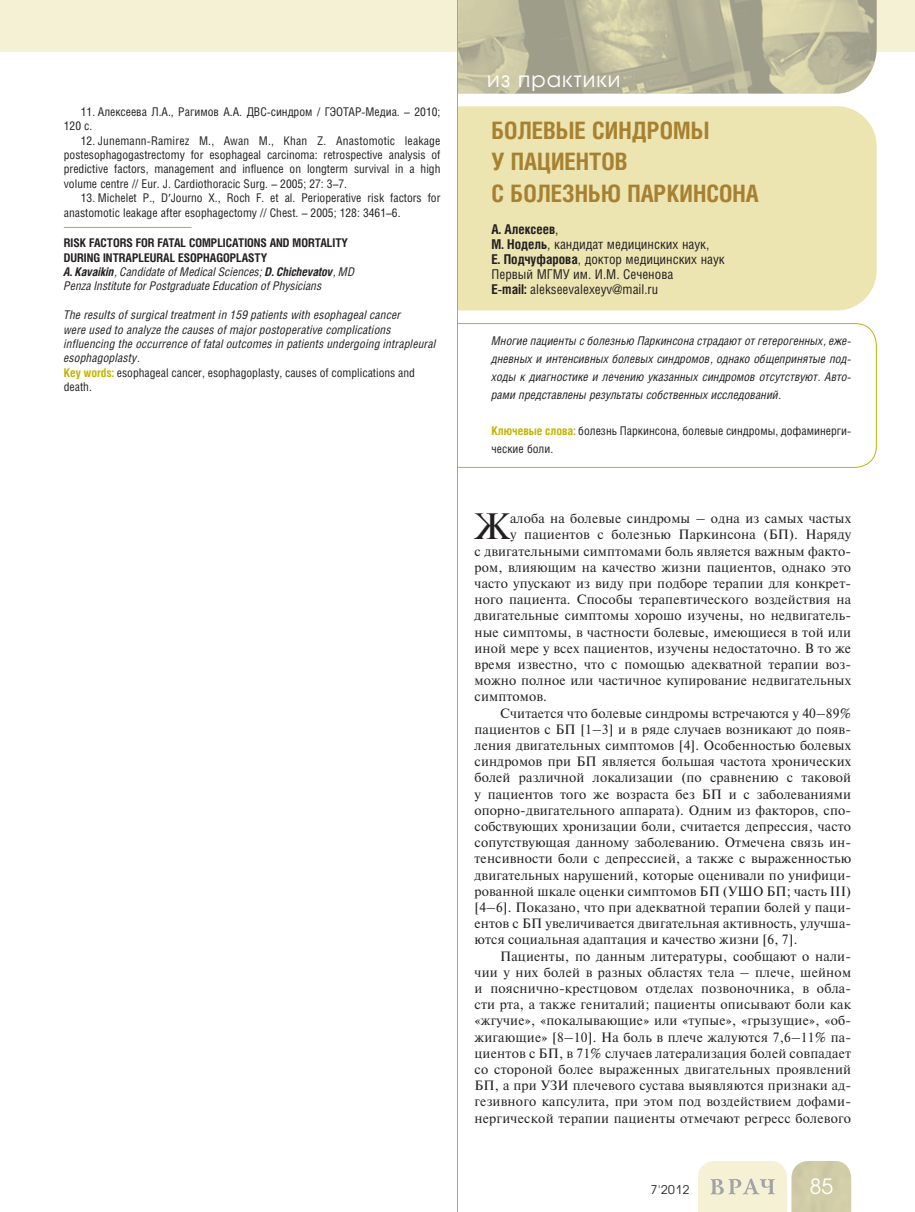
<style>
.page{position:relative;width:915px;height:1212px;background:#fff}
.page>*{position:absolute;margin:0;border:0;box-sizing:border-box;transform-origin:0 0}
.t1{font:36.6px "Newton C";color:#231f20}
.t2{font:700 24px/31.5px "Helios Cond";color:#a78131}
.t3{font:21px "Avant Garde Gothic C";letter-spacing:.05em;color:#fff}
.t4{font:13.5px "Newton C";letter-spacing:.01em;color:#231f20}
.t5{font:13.5px/15px "Helios Cond";color:#231f20}
.t6{font:italic 12px/14.4px "Helios Cond";letter-spacing:.01em;color:#231f20}
.t7{font:12px/14.4px "Helios Cond";color:#231f20}
.t8{font:12px "Avant Garde Gothic C";color:#231f20}
.s1{font-family:"Times New Roman"}
.s2{font-weight:700;font-style:normal}
.s3{font-weight:700}
.s4{font-weight:700;font-style:normal;color:#c1b400}
.s5{font-style:normal}
.s6{font-weight:700;color:#c1b400}
</style>
<div class="page">
<div style="left:0;top:0;width:914px;height:51px;background:#f5f1d5"></div>
<svg style="left:698px;top:1161px;width:152px;height:51px;background:#e3e0c4"></svg>
<hr style="left:64px;top:227px;width:127px;height:1px;background:#c1b400">
<svg style="left:458px;top:0;width:378px;height:94px;background:#bab79a"></svg>
<img style="left:836px;top:0;width:40px;height:94px">
<div style="left:458px;top:106px;width:418px;height:204px;background:#ece5b2"></div>
<svg style="left:458px;top:323px;width:418px;height:145px"></svg>
<hr style="left:457px;top:0;width:1px;height:1212px;background:#c1b400">
<p class="t7" style="left:64px;top:106px;width:378px;text-indent:17px">11. Алексеева Л.А., Рагимов А.А. ДВС-синдром / ГЭОТАР-Медиа. – 2010;<br>120 с.</p>
<p class="t7" style="left:64px;top:134px;width:378px;text-align:justify;text-indent:17px">12. Junemann-Ramirez M., Awan M., Khan Z. Anastomotic leakage postesophagogastrectomy for esophageal carcinoma: retrospective analysis of predictive factors, management and influence on longterm survival in a high volume centre // Eur. J. Cardiothoracic Surg. – 2005; 27: 3–7.</p>
<p class="t7" style="left:64px;top:192px;width:378px;text-indent:17px">13. Michelet P., D<span class="s1">′</span>Journo X., Roch F. et al. Perioperative risk factors for anastomotic leakage after esophagectomy // Chest. – 2005; 128: 3461–6.</p>
<p class="t6" style="left:64px;top:237px;width:292px"><span class="s2">RISK FACTORS FOR FATAL COMPLICATIONS AND MORTALITY DURING INTRAPLEURAL ESOPHAGOPLASTY<br></span><span class="s3">A. Kavaikin</span>, Candidate of Medical Sciences; <span class="s3">D. Chichevatov</span>, MD Penza Institute for Postgraduate Education of Physicians</p>
<p class="t6" style="left:64px;top:309px;width:373px">The results of surgical treatment in 159 patients with esophageal cancer<br>were used to analyze the causes of major postoperative complications influencing the occurrence of fatal outcomes in patients undergoing intrapleural esophagoplasty.<br><span class="s4">Key words:</span> <span class="s5">esophageal cancer, esophagoplasty, causes of complications and death.</span></p>
<h3 class="t3" style="left:487px;top:70px;width:135px">из практики</h3>
<h2 class="t2" style="left:491px;top:117px;width:268px">БОЛЕВЫЕ СИНДРОМЫ<br>У ПАЦИЕНТОВ<br>С БОЛЕЗНЬЮ ПАРКИНСОНА</h2>
<p class="t5" style="left:491px;top:223px;width:234px"><span class="s3">А. Алексеев</span>,<br><span class="s3">М. Нодель</span>, кандидат медицинских наук,<br><span class="s3">Е. Подчуфарова</span>, доктор медицинских наук<br>Первый МГМУ им. И.М. Сеченова<br><span class="s3">E-mail:</span> alekseevalexeyv@mail.ru</p>
<p class="t6" style="left:491px;top:333px;width:361px;line-height:18px;text-align:justify">Многие пациенты с болезнью Паркинсона страдают от гетерогенных, еже&shy;дневных и интенсивных болевых синдромов, однако общепринятые под&shy;ходы к диагностике и лечению указанных синдромов отсутствуют. Авто&shy;рами представлены результаты собственных исследований.</p>
<p class="t7" style="left:491px;top:423px;width:361px;line-height:18px"><span class="s6">Ключевые слова:</span> болезнь Паркинсона, болевые синдромы, дофаминерги&shy;ческие боли.</p>
<h1 class="t1" style="left:474px;top:513px;width:37px">Ж</h1>
<p class="t4" style="left:510px;top:513px;width:342px">алоба на болевые синдромы – одна из самых частых</p>
<p class="t4" style="left:510px;top:530px;width:342px">у пациентов с болезнью Паркинсона (БП). Наряду</p>
<p class="t4" style="left:474px;top:546px;width:378px">с двигательными симптомами боль является важным факто-</p>
<p class="t4" style="left:474px;top:562px;width:378px">ром, влияющим на качество жизни пациентов, однако это</p>
<p class="t4" style="left:474px;top:578px;width:378px">часто упускают из виду при подборе терапии для конкрет-</p>
<p class="t4" style="left:474px;top:594px;width:378px">ного пациента. Способы терапевтического воздействия на</p>
<p class="t4" style="left:474px;top:611px;width:378px">двигательные симптомы хорошо изучены, но недвигатель-</p>
<p class="t4" style="left:474px;top:627px;width:378px">ные симптомы, в частности болевые, имеющиеся в той или</p>
<p class="t4" style="left:474px;top:643px;width:378px">иной мере у всех пациентов, изучены недостаточно. В то же</p>
<p class="t4" style="left:474px;top:659px;width:378px">время известно, что с помощью адекватной терапии воз-</p>
<p class="t4" style="left:474px;top:675px;width:378px">можно полное или частичное купирование недвигательных</p>
<p class="t4" style="left:474px;top:692px;width:74px">симптомов.</p>
<p class="t4" style="left:500px;top:708px;width:352px">Считается что болевые синдромы встречаются у 40–89%</p>
<p class="t4" style="left:474px;top:724px;width:378px">пациентов с БП [1–3] и в ряде случаев возникают до появ-</p>
<p class="t4" style="left:474px;top:740px;width:378px">ления двигательных симптомов [4]. Особенностью болевых</p>
<p class="t4" style="left:474px;top:756px;width:378px">синдромов при БП является большая частота хронических</p>
<p class="t4" style="left:474px;top:773px;width:378px">болей различной локализации (по сравнению с таковой</p>
<p class="t4" style="left:474px;top:789px;width:378px">у пациентов того же возраста без БП и с заболеваниями</p>
<p class="t4" style="left:474px;top:805px;width:378px">опорно-двигательного аппарата). Одним из факторов, спо-</p>
<p class="t4" style="left:474px;top:821px;width:378px">собствующих хронизации боли, считается депрессия, часто</p>
<p class="t4" style="left:474px;top:837px;width:378px">сопутствующая данному заболеванию. Отмечена связь ин-</p>
<p class="t4" style="left:474px;top:854px;width:378px">тенсивности боли с депрессией, а также с выраженностью</p>
<p class="t4" style="left:474px;top:870px;width:378px">двигательных нарушений, которые оценивали по унифици-</p>
<p class="t4" style="left:474px;top:886px;width:378px">рованной шкале оценки симптомов БП (УШО БП; часть III)</p>
<p class="t4" style="left:474px;top:902px;width:378px">[4–6]. Показано, что при адекватной терапии болей у паци-</p>
<p class="t4" style="left:474px;top:918px;width:378px">ентов с БП увеличивается двигательная активность, улучша-</p>
<p class="t4" style="left:474px;top:935px;width:324px">ются социальная адаптация и качество жизни [6, 7].</p>
<p class="t4" style="left:500px;top:951px;width:352px">Пациенты, по данным литературы, сообщают о нали-</p>
<p class="t4" style="left:474px;top:967px;width:378px">чии у них болей в разных областях тела – плече, шейном</p>
<p class="t4" style="left:474px;top:983px;width:378px">и пояснично-крестцовом отделах позвоночника, в обла-</p>
<p class="t4" style="left:474px;top:999px;width:378px">сти рта, а также гениталий; пациенты описывают боли как</p>
<p class="t4" style="left:474px;top:1016px;width:378px">«жгучие», «покалывающие» или «тупые», «грызущие», «об-</p>
<p class="t4" style="left:474px;top:1032px;width:378px">жигающие» [8–10]. На боль в плече жалуются 7,6–11% па-</p>
<p class="t4" style="left:474px;top:1048px;width:378px">циентов с БП, в 71% случаев латерализация болей совпадает</p>
<p class="t4" style="left:474px;top:1064px;width:378px">со стороной более выраженных двигательных проявлений</p>
<p class="t4" style="left:474px;top:1080px;width:378px">БП, а при УЗИ плечевого сустава выявляются признаки ад-</p>
<p class="t4" style="left:474px;top:1097px;width:378px">гезивного капсулита, при этом под воздействием дофами-</p>
<p class="t4" style="left:474px;top:1113px;width:378px">нергической терапии пациенты отмечают регресс болевого</p>
<p class="t8" style="left:650px;top:1184px;width:40px">7'2012</p>
<h3 class="t3" style="left:809px;top:1177px;width:25px">85</h3>
</div>
